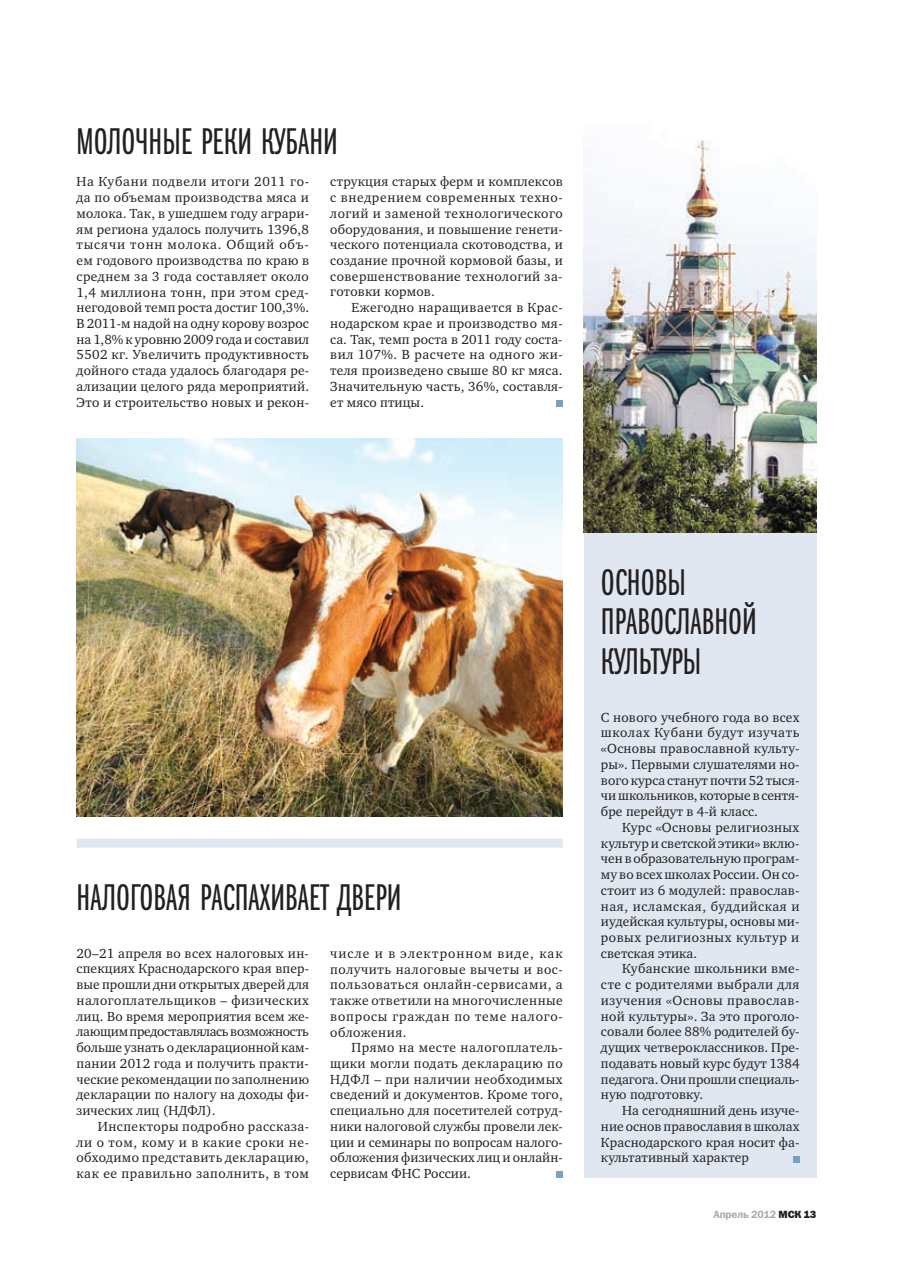
<style>
.page{position:relative;width:910px;height:1268px;background:#fff}
.page>*{position:absolute;margin:0;border:0;box-sizing:border-box;transform-origin:0 0}
.t1{font:37.5px/39.6px "Franklin Gothic Book X Cmp C";letter-spacing:.01em;color:#231f20}
.t2{font:13.5px/15.8px "Charter ITCC";letter-spacing:.015em;color:#231f20;text-align:justify}
.t3{font:10.5px "Franklin Gothic Demi C";letter-spacing:-.015em;color:#a8a9ad}
.s1{font-family:"Franklin Gothic Heavy C";color:#231f20}
</style>
<div class="page">
<div style="left:584px;top:123px;width:232px;height:1054px;background:#e0e7f0"></div>
<div style="left:77px;top:838px;width:486px;height:9px;background:#e0e7f0"></div>
<div style="left:793px;top:1155px;width:6px;height:7px;background:#7b9fbf"></div>
<div style="left:556px;top:400px;width:7px;height:6px;background:#7b9fbf"></div>
<div style="left:556px;top:1171px;width:7px;height:6px;background:#7b9fbf"></div>
<img style="left:584px;top:123px;width:232px;height:409px">
<img style="left:77px;top:438px;width:486px;height:378px">
<h1 class="t1" style="left:77px;top:122px;width:263px">Молочные реки кубани</h1>
<p class="t2" style="left:77px;top:174px;width:234px">На Кубани подвели итоги 2011 го&shy;да по объемам производства мяса и молока. Так, в ушедшем году аграри&shy;ям региона удалось получить 1396,8 тысячи тонн молока. Общий объ&shy;ем годового производства по краю в среднем за 3 года составляет около 1,4 миллиона тонн, при этом сред&shy;негодовой темп роста достиг 100,3%.<br>В 2011-м надой на одну корову возрос на 1,8% к уровню 2009 года и составил 5502 кг. Увеличить продуктивность дойного стада удалось благодаря ре&shy;ализации целого ряда мероприятий.<br>Это и строительство новых и рекон-</p>
<p class="t2" style="left:330px;top:174px;width:234px">струкция старых ферм и комплексов с внедрением современных техно&shy;логий и заменой технологического оборудования, и повышение генети&shy;ческого потенциала скотоводства, и создание прочной кормовой базы, и совершенствование технологий за&shy;готовки кормов.</p>
<p class="t2" style="left:330px;top:300px;width:234px;text-indent:21px">Ежегодно наращивается в Крас&shy;нодарском крае и производство мя&shy;са. Так, темп роста в 2011 году соста&shy;вил 107%. В расчете на одного жи&shy;теля произведено свыше 80 кг мяса.<br>Значительную часть, 36%, составля&shy;ет мясо птицы.</p>
<h1 class="t1" style="left:77px;top:877px;width:326px">Налоговая распахивает двери</h1>
<p class="t2" style="left:330px;top:945px;width:234px">числе и в электронном виде, как получить налоговые вычеты и вос&shy;пользоваться онлайн-сервисами, а также ответили на многочисленные вопросы граждан по теме налого&shy;обложения.</p>
<p class="t2" style="left:330px;top:1039px;width:234px;text-indent:21px">Прямо на месте налогоплатель&shy;щики могли подать декларацию по НДФЛ – при наличии необходимых сведений и документов. Кроме того, специально для посетителей сотруд&shy;ники налоговой службы провели лек&shy;ции и семинары по вопросам налого&shy;обложения физических лиц и онлайн&shy;сервисам ФНС России.</p>
<p class="t2" style="left:77px;top:945px;width:234px">20–21 апреля во всех налоговых ин&shy;спекциях Краснодарского края впер&shy;вые прошли дни открытых дверей для налогоплательщиков – физических лиц. Во время мероприятия всем же&shy;лающим предоставлялась возможность больше узнать о декларационной кам&shy;пании 2012 года и получить практи&shy;ческие рекомендации по заполнению декларации по налогу на доходы фи&shy;зических лиц (НДФЛ).</p>
<p class="t2" style="left:77px;top:1118px;width:234px;text-indent:21px">Инспекторы подробно рассказа&shy;ли о том, кому и в какие сроки не&shy;обходимо представить декларацию, как ее правильно заполнить, в том</p>
<h1 class="t1" style="left:601px;top:562px;width:158px">Основы православной культуры</h1>
<p class="t2" style="left:601px;top:709px;width:200px">С нового учебного года во всех школах Кубани будут изучать «Основы православной культу&shy;ры». Первыми слушателями но&shy;вого курса станут почти 52 тыся&shy;чи школьников, которые в сентя&shy;бре перейдут в 4-й класс.</p>
<p class="t2" style="left:601px;top:819px;width:200px;text-indent:21px">Курс «Основы религиозных культур и светской этики» вклю&shy;чен в образовательную програм&shy;му во всех школах России. Он со&shy;стоит из 6 модулей: православ&shy;ная, исламская, буддийская и иудейская культуры, основы ми&shy;ровых религиозных культур и светская этика.</p>
<p class="t2" style="left:601px;top:960px;width:200px;text-indent:21px">Кубанские школьники вме&shy;сте с родителями выбрали для изучения «Основы православ&shy;ной культуры». За это проголо&shy;совали более 88% родителей бу&shy;дущих четвероклассников. Пре&shy;подавать новый курс будут 1384 педагога. Они прошли специаль&shy;ную подготовку.</p>
<p class="t2" style="left:601px;top:1102px;width:200px;text-indent:21px">На сегодняшний день изуче&shy;ние основ православия в школах Краснодарского края носит фа&shy;культативный характер</p>
<p class="t3" style="left:713px;top:1208px;width:105px">Апрель 2012 <span class="s1">мСК 13</span></p>
</div>
